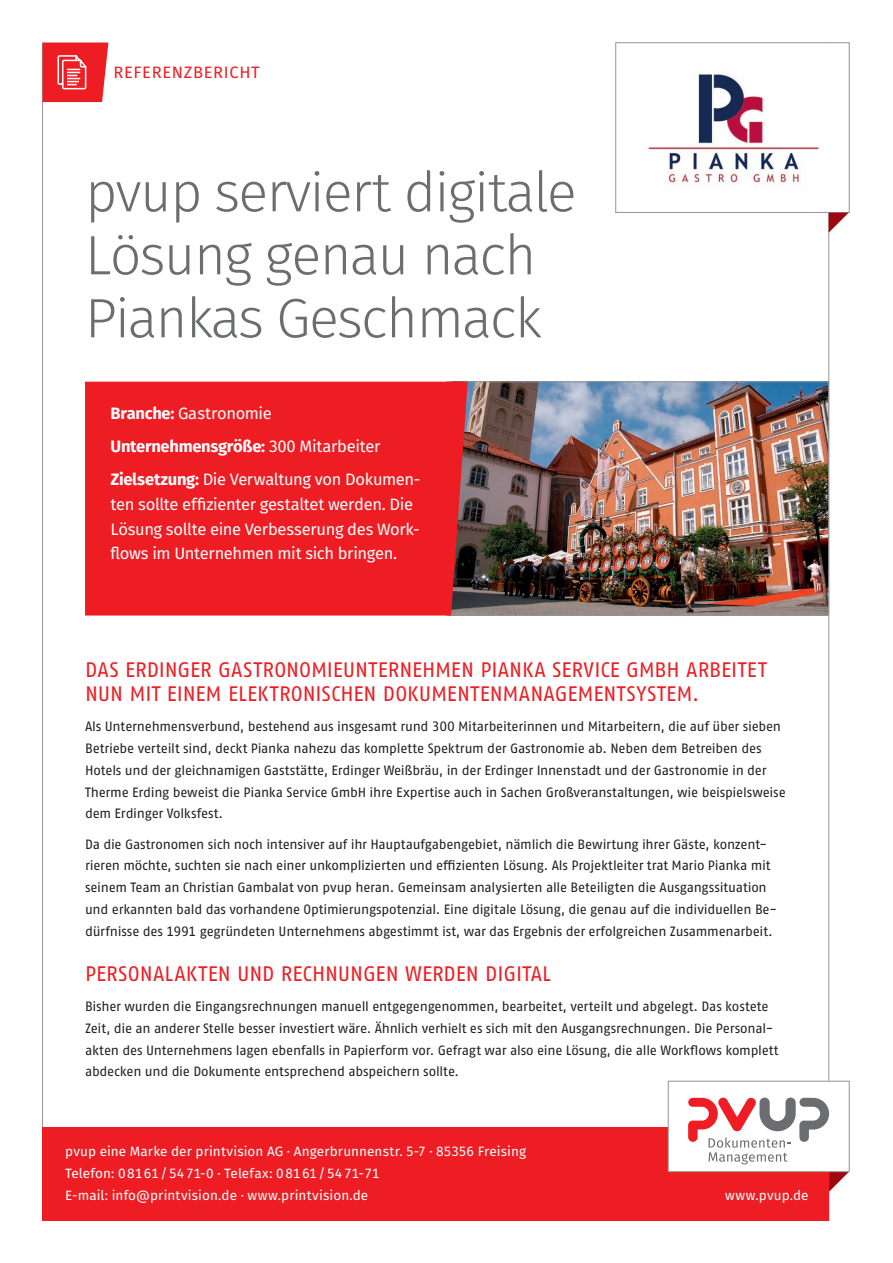
<style>
.page{position:relative;width:893px;height:1263px;background:#fff}
.page>*{position:absolute;margin:0;border:0;box-sizing:border-box;transform-origin:0 0}
.t1{font:55.5px/63px "Fira Sans OT Light";letter-spacing:-.03em;color:#6c6d70}
.t2{font:21px/24px "Fago Pro";color:#ee1d23}
.t3{font:16.5px/33.3px "Fira Sans";letter-spacing:-.02em;color:#fff}
.t4{font:16.5px "Fira Sans";letter-spacing:.04em;color:#ee1d23}
.t5{font:13.5px/21.8px "Fago Pro";letter-spacing:-.02em;color:#231f20}
.t6{font:13.5px/21.8px "Fira Sans";letter-spacing:.005em;color:#fff}
.s1{font-weight:700}
</style>
<div class="page">
<div style="left:42px;top:1127px;width:787px;height:93px;background:#ee1d23"></div>
<svg style="left:829px;top:1172px;width:20px;height:20px"></svg>
<div style="left:668px;top:1081px;width:181px;height:91px;background:#fff;border:1px solid #939598"></div>
<svg style="left:688px;top:1097px;width:141px;height:67px"></svg>
<svg style="left:43px;top:43px;width:65px;height:59px;background:#f03b40"></svg>
<img style="left:648px;top:73px;width:171px;height:110px">
<div style="left:615px;top:43px;width:234px;height:170px;border:1px solid #939598"></div>
<svg style="left:829px;top:213px;width:20px;height:20px"></svg>
<img style="left:468px;top:384px;width:359px;height:229px">
<div style="left:446px;top:382px;width:383px;height:233px;border:1px solid #939598"></div>
<div style="left:85px;top:382px;width:383px;height:233px;background:#ee1d23"></div>
<p class="t4" style="left:113px;top:60px;width:148px">REFERENZBERICHT</p>
<h1 class="t1" style="left:85px;top:165px;width:493px">pvup serviert digitale<br>Lösung genau nach<br>Piankas Geschmack</h1>
<p class="t3" style="left:111px;top:396px;width:311px"><span class="s1">Branche:</span> Gastronomie<br><span class="s1">Unternehmensgröße:</span> 300 Mitarbeiter<br><span class="s1">Zielsetzung:</span> Die Verwaltung von Dokumen-</p>
<p class="t3" style="left:111px;top:491px;width:311px;line-height:24.8px">ten sollte effizienter gestaltet werden. Die<br>Lösung sollte eine Verbesserung des Work&shy;flows im Unternehmen mit sich bringen.</p>
<h2 class="t2" style="left:85px;top:658px;width:683px">DAS ERDINGER GASTRONOMIEUNTERNEHMEN PIANKA SERVICE GMBH ARBEITET<br>NUN MIT EINEM ELEKTRONISCHEN DOKUMENTENMANAGEMENTSYSTEM.</h2>
<p class="t5" style="left:85px;top:716px;width:702px">Als Unternehmensverbund, bestehend aus insgesamt rund 300 Mitarbeiterinnen und Mitarbeitern, die auf über sieben Betriebe verteilt sind, deckt Pianka nahezu das komplette Spektrum der Gastronomie ab. Neben dem Betreiben des Hotels und der gleichnamigen Gaststätte, Erdinger Weißbräu, in der Erdinger Innenstadt und der Gastronomie in der Therme Erding beweist die Pianka Service GmbH ihre Expertise auch in Sachen Großveranstaltungen, wie beispielsweise dem Erdinger Volksfest.</p>
<p class="t5" style="left:85px;top:833px;width:693px">Da die Gastronomen sich noch intensiver auf ihr Hauptaufgabengebiet, nämlich die Bewirtung ihrer Gäste, konzent&shy;rieren möchte, suchten sie nach einer unkomplizierten und effizienten Lösung. Als Projektleiter trat Mario Pianka mit seinem Team an Christian Gambalat von pvup heran. Gemeinsam analysierten alle Beteiligten die Ausgangssituation und erkannten bald das vorhandene Optimierungspotenzial. Eine digitale Lösung, die genau auf die individuellen Be&shy;dürfnisse des 1991 gegründeten Unternehmens abgestimmt ist, war das Ergebnis der erfolgreichen Zusammenarbeit.</p>
<h2 class="t2" style="left:85px;top:961px;width:467px">PERSONALAKTEN UND RECHNUNGEN WERDEN DIGITAL</h2>
<p class="t5" style="left:85px;top:995px;width:695px">Bisher wurden die Eingangsrechnungen manuell entgegengenommen, bearbeitet, verteilt und abgelegt. Das kostete Zeit, die an anderer Stelle besser investiert wäre. Ähnlich verhielt es sich mit den Ausgangsrechnungen. Die Personal&shy;akten des Unternehmens lagen ebenfalls in Papierform vor. Gefragt war also eine Lösung, die alle Workflows komplett abdecken und die Dokumente entsprechend abspeichern sollte.</p>
<p class="t6" style="left:65px;top:1140px;width:462px">pvup eine Marke der printvision AG · Angerbrunnenstr. 5-7 · 85356 Freising<br>Telefon: 08161/5471-0 · Telefax: 08161/5471-71<br>E-mail: info@printvision.de · www.printvision.de</p>
<p class="t6" style="left:725px;top:1184px;width:85px">www.pvup.de</p>
</div>
